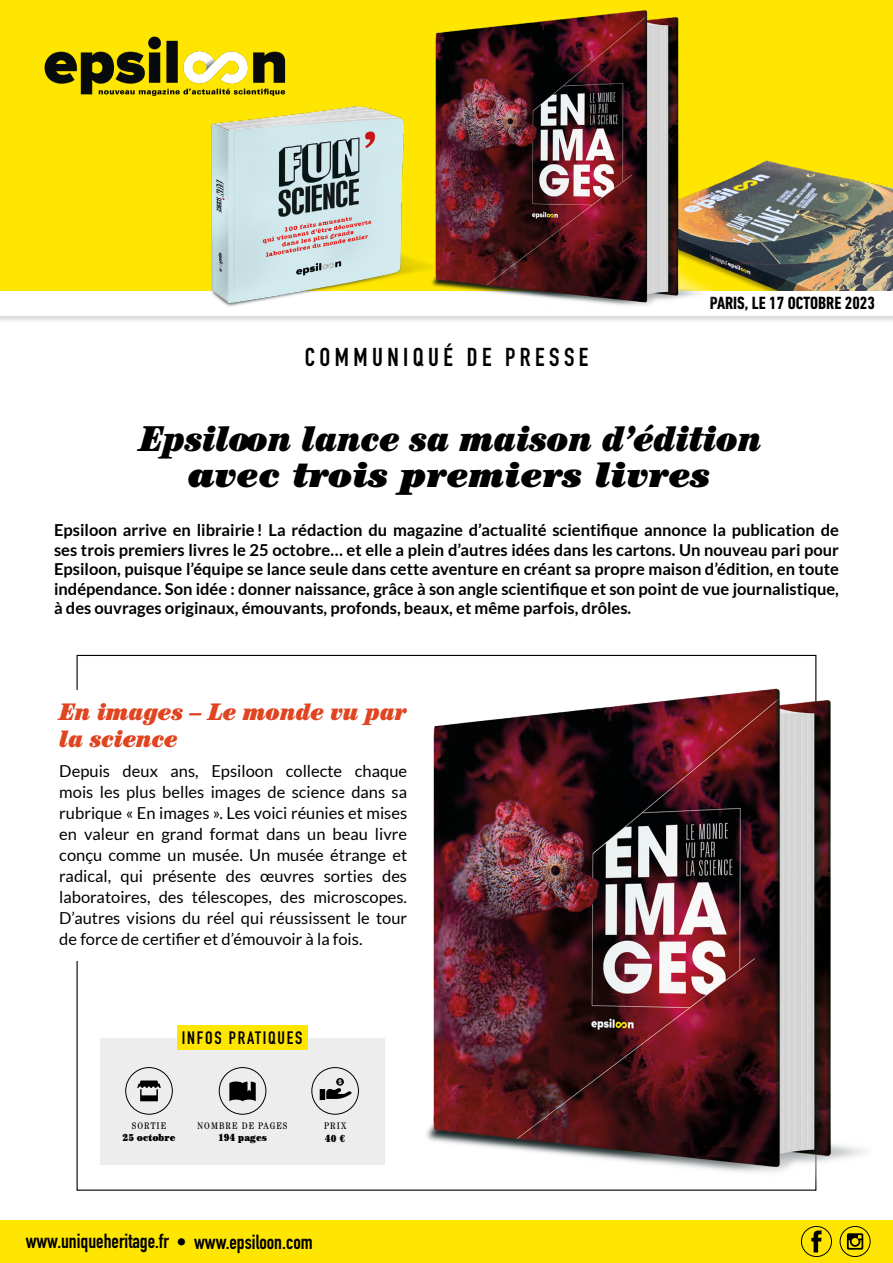
<style>
.page{position:relative;width:893px;height:1263px;background:#fff}
.page>*{position:absolute;margin:0;border:0;box-sizing:border-box;transform-origin:0 0}
.t1{font:italic ultra-condensed 36px "Century Std";color:#000}
.t2{font:italic 900 36px "Century Std";color:#000}
.t3{font:700 25.5px "DIN Condensed";letter-spacing:.175em;color:#000}
.t4{font:italic ultra-condensed 24px/27px "Century Std";color:#e04522}
.t5{font:700 20.1px "DIN Condensed";color:#000}
.t6{font:700 condensed 18px "DIN Next LT Pro";color:#000}
.t7{font:700 17.7px "DIN Condensed";letter-spacing:.1em;color:#000}
.t8{font:700 16.5px/19.5px "Lato";color:#000;text-align:justify}
.t9{font:16.5px/21px "Lato";color:#000;text-align:justify}
.t10{font:ultra-condensed 10.35px "Century Std";color:#000}
.t11{font:condensed 9.6px "Century Std";letter-spacing:.11em;color:#000}
</style>
<div class="page">
<div style="left:0;top:290px;width:893px;height:34px;background:#000;opacity:.15"></div>
<div style="left:0;top:290px;width:893px;height:25px;background:#fff"></div>
<div style="left:0;top:1220px;width:893px;height:42px;background:#ffe600"></div>
<svg style="left:811px;top:1230px;width:11px;height:22px"></svg>
<div style="left:801px;top:1226px;width:31px;height:31px;border:1px solid #000;border-radius:50%"></div>
<div style="left:840px;top:1226px;width:30px;height:31px;border:1px solid #000;border-radius:50%"></div>
<svg style="left:847px;top:1233px;width:16px;height:17px"></svg>
<div style="left:0;top:0;width:893px;height:290px;background:#ffe600"></div>
<img style="left:44px;top:51px;width:101px;height:44px">
<img style="left:744px;top:160px;width:149px;height:130px">
<img style="left:451px;top:10px;width:293px;height:296px">
<img style="left:423px;top:672px;width:443px;height:519px">
<img style="left:145px;top:31px;width:306px;height:293px">
<div style="left:100px;top:1038px;width:284px;height:126px;background:#ededed"></div>
<div style="left:177px;top:1025px;width:130px;height:24px;background:#ffe600"></div>
<div style="left:219px;top:1067px;width:47px;height:47px;border:1px solid #000;border-radius:50%"></div>
<svg style="left:229px;top:1081px;width:27px;height:20px"></svg>
<div style="left:311px;top:1067px;width:48px;height:47px;border:1px solid #000;border-radius:50%"></div>
<svg style="left:320px;top:1078px;width:32px;height:22px"></svg>
<div style="left:125px;top:1067px;width:48px;height:47px;border:1px solid #000;border-radius:50%"></div>
<svg style="left:137px;top:1080px;width:24px;height:21px"></svg>
<h2 class="t3" style="left:305px;top:340px;width:285px">COMMUNIQUÉ DE PRESSE</h2>
<p class="t6" style="left:710px;top:292px;width:166px">PARIS, LE 17 OCTOBRE 2023</p>
<h1 class="t1" style="left:139px;top:418px;width:623px">Epsiloon lance sa maison d’édition</h1>
<h1 class="t2" style="left:189px;top:453px;width:523px">avec trois premiers livres</h1>
<p class="t8" style="left:54px;top:520px;width:786px">Epsiloon arrive en librairie! La rédaction du magazine d’actualité scientifique annonce la publication de ses trois premiers livres le 25 octobre… et elle a plein d’autres idées dans les cartons. Un nouveau pari pour Epsiloon, puisque l’équipe se lance seule dans cette aventure en créant sa propre maison d’édition, en toute indépendance. Son idée : donner naissance, grâce à son angle scientifique et son point de vue journalistique, à des ouvrages originaux, émouvants, profonds, beaux, et même parfois, drôles.</p>
<h3 class="t4" style="left:59px;top:699px;width:349px">En images – Le monde vu par la science</h3>
<p class="t9" style="left:59px;top:760px;width:349px">Depuis deux ans, Epsiloon collecte chaque mois les plus belles images de science dans sa rubrique « En images ». Les voici réunies et mises en valeur en grand format dans un beau livre conçu comme un musée. Un musée étrange et radical, qui présente des œuvres sorties des laboratoires, des télescopes, des microscopes.<br>D’autres visions du réel qui réussissent le tour de force de certifier et d’émouvoir à la fois.</p>
<p class="t7" style="left:182px;top:1025px;width:122px">INFOS PRATIQUES</p>
<p class="t11" style="left:132px;top:1120px;width:36px">SORTIE</p>
<p class="t10" style="left:123px;top:1131px;width:54px">25 octobre</p>
<p class="t11" style="left:198px;top:1120px;width:91px">NOMBRE DE PAGES</p>
<p class="t10" style="left:218px;top:1131px;width:50px">194 pages</p>
<p class="t11" style="left:324px;top:1120px;width:24px">PRIX</p>
<p class="t10" style="left:325px;top:1132px;width:22px">40 €</p>
<p class="t5" style="left:26px;top:1227px;width:289px">www.uniqueheritage.fr • www.epsiloon.com</p>
</div>
